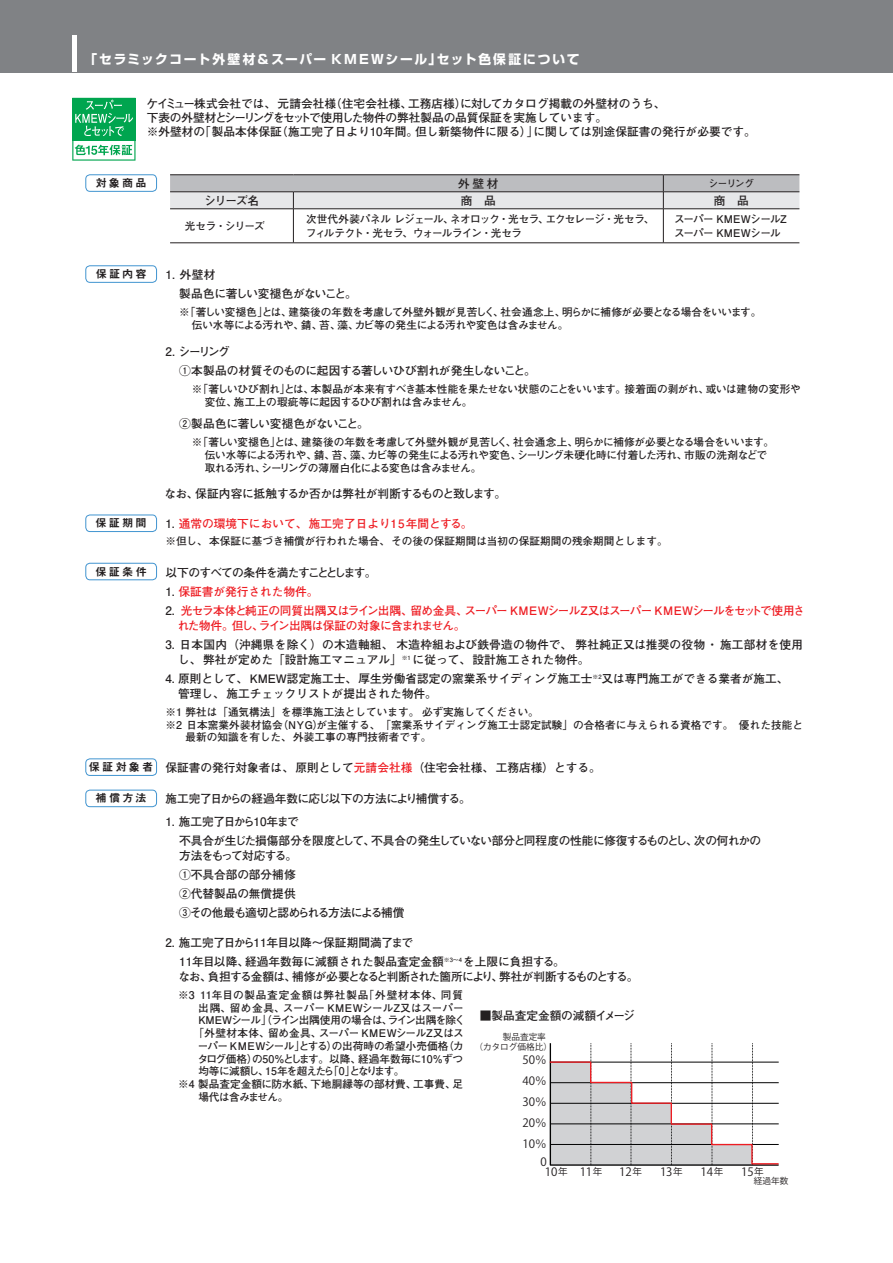
<style>
.page{position:relative;width:893px;height:1263px;background:#fff}
.page>*{position:absolute;margin:0;border:0;box-sizing:border-box;transform-origin:0 0}
.t1{font:700 12.75px "Shin Go Pro";letter-spacing:.135em;color:#fff}
.t2{font:700 11.7px "Futo Go B101 Pro";color:#231f20}
.t3{font:700 11.7px/14.9px "Futo Go B101 Pro";letter-spacing:.02em;color:#231f20}
.t4{font:700 11.7px/14.9px "Futo Go B101 Pro";letter-spacing:-.07em;color:#ee1d23}
.t5{font:700 11.7px "Futo Go B101 Pro";letter-spacing:-.04em;color:#231f20}
.t6{font:700 11.7px/14.9px "Futo Go B101 Pro";letter-spacing:-.055em;color:#231f20}
.t7{font:700 11.7px "Futo Go B101 Pro";letter-spacing:-.1em;color:#231f20}
.t8{font:700 11.7px "Futo Go B101 Pro";letter-spacing:-.02em;color:#231f20}
.t9{font:700 11.7px "Futo Go B101 Pro";color:#ee1d23}
.t10{font:700 11.7px "Futo Go B101 Pro";letter-spacing:-.03em;color:#231f20}
.t11{font:700 11.7px "Futo Go B101 Pro";letter-spacing:-.05em;color:#231f20}
.t12{font:700 11.7px "Futo Go B101 Pro";letter-spacing:-.09em;color:#231f20}
.t13{font:700 11.7px "Futo Go B101 Pro";letter-spacing:-.075em;color:#231f20}
.t14{font:11.55px/18px "Koz Go Pro";color:#231f20;text-align:right}
.t15{font:11.1px "Midashi Go Pro MB31";letter-spacing:.195em;color:#231f20}
.t16{font:700 10.65px/12.8px "Futo Go B101 Pro";color:#231f20}
.t17{font:700 10.65px/12.8px "Futo Go B101 Pro";letter-spacing:-.03em;color:#231f20}
.t18{font:700 10.65px "Futo Go B101 Pro";letter-spacing:-.045em;color:#231f20}
.t19{font:700 10.65px "Futo Go B101 Pro";letter-spacing:-.07em;color:#231f20}
.t20{font:700 10.65px "Futo Go B101 Pro";letter-spacing:-.02em;color:#231f20}
.t21{font:700 10.65px "Futo Go B101 Pro";letter-spacing:.08em;color:#231f20}
.t22{font:700 10.65px "Futo Go B101 Pro";letter-spacing:-.08em;color:#231f20}
.t23{font:700 10.65px "Futo Go B101 Pro";letter-spacing:-.05em;color:#231f20}
.t24{font:700 10.65px "Futo Go B101 Pro";letter-spacing:-.075em;color:#231f20}
.t25{font:700 9.6px "Futo Go B101 Pro";letter-spacing:-.06em;color:#231f20}
.t26{font:8.55px/10.4px "Koz Go Pro";color:#231f20}
.s1{color:#231f20}
.s2{color:#ee1d23}
.s3{font-size:9.6px}
</style>
<div class="page">
<div style="left:0;top:0;width:893px;height:72px;background:#808285"></div>
<div style="left:72px;top:35px;width:5px;height:37px;background:#fff"></div>
<svg style="left:72px;top:98px;width:64px;height:63px"></svg>
<div style="left:85px;top:174px;width:72px;height:18px;border:1px solid #4194d0;border-radius:4px"></div>
<div style="left:85px;top:265px;width:72px;height:18px;border:1px solid #4194d0;border-radius:4px"></div>
<div style="left:85px;top:514px;width:72px;height:18px;border:1px solid #4194d0;border-radius:4px"></div>
<div style="left:85px;top:563px;width:72px;height:17px;border:1px solid #4194d0;border-radius:4px"></div>
<div style="left:85px;top:758px;width:72px;height:18px;border:1px solid #4194d0;border-radius:4px"></div>
<div style="left:85px;top:790px;width:72px;height:17px;border:1px solid #4194d0;border-radius:4px"></div>
<hr style="left:170px;top:209px;width:123px;height:1px;background:#231f20">
<hr style="left:293px;top:209px;width:370px;height:1px;background:#231f20">
<hr style="left:293px;top:209px;width:1px;height:34px;background:#231f20">
<hr style="left:663px;top:209px;width:136px;height:1px;background:#231f20">
<hr style="left:170px;top:243px;width:123px;height:1px;background:#231f20">
<hr style="left:293px;top:243px;width:370px;height:1px;background:#231f20">
<hr style="left:663px;top:243px;width:136px;height:1px;background:#231f20">
<hr style="left:170px;top:174px;width:123px;height:1px;background:#231f20">
<hr style="left:293px;top:174px;width:370px;height:1px;background:#231f20">
<hr style="left:663px;top:174px;width:136px;height:1px;background:#231f20">
<svg style="left:170px;top:175px;width:629px;height:34px;background:#c6c7c9"></svg>
<hr style="left:663px;top:209px;width:1px;height:34px;background:#231f20">
<svg style="left:549px;top:1043px;width:230px;height:123px"></svg>
<p class="t1" style="left:85px;top:49px;width:497px">「セラミックコート外壁材＆スーパー KMEWシール」セット色保証について</p>
<p class="t2" style="left:146px;top:94px;width:521px">ケイミュー株式会社では、元請会社様（住宅会社様、工務店様）に対してカタログ掲載の外壁材のうち、</p>
<p class="t8" style="left:147px;top:108px;width:462px">下表の外壁材とシーリングをセットで使用した物件の弊社製品の品質保証を実施しています。</p>
<p class="t2" style="left:147px;top:122px;width:611px">※外壁材の「製品本体保証（施工完了日より10年間。但し新築物件に限る）」に関しては別途保証書の発行が必要です。</p>
<p class="t15" style="left:96px;top:174px;width:52px">対象商品</p>
<p class="t2" style="left:458px;top:174px;width:42px">外壁材</p>
<p class="t25" style="left:709px;top:176px;width:47px">シーリング</p>
<p class="t2" style="left:204px;top:191px;width:56px">シリーズ名</p>
<p class="t2" style="left:461px;top:191px;width:37px">商　品</p>
<p class="t2" style="left:714px;top:191px;width:37px">商　品</p>
<p class="t16" style="left:185px;top:218px;width:81px">光セラ・シリーズ</p>
<p class="t18" style="left:306px;top:210px;width:350px">次世代外装パネル レジェール、ネオロック・光セラ、エクセレージ・光セラ、</p>
<p class="t24" style="left:306px;top:224px;width:217px">フィルテクト・光セラ、ウォールライン・光セラ</p>
<p class="t23" style="left:674px;top:210px;width:114px">スーパー KMEWシールZ</p>
<p class="t23" style="left:674px;top:224px;width:108px">スーパー KMEWシール</p>
<p class="t15" style="left:96px;top:265px;width:52px">保証内容</p>
<p class="t2" style="left:165px;top:265px;width:51px">1. 外壁材</p>
<p class="t5" style="left:179px;top:284px;width:179px">製品色に著しい変褪色がないこと。</p>
<p class="t17" style="left:192px;top:305px;width:571px;text-indent:-13px">※｢著しい変褪色｣とは、建築後の年数を考慮して外壁外観が見苦しく、社会通念上、明らかに補修が必要となる場合をいいます。伝い水等による汚れや、錆、苔、藻、カビ等の発生による汚れや変色は含みません。</p>
<p class="t2" style="left:165px;top:342px;width:66px">2. シーリング</p>
<p class="t5" style="left:179px;top:361px;width:358px">①本製品の材質そのものに起因する著しいひび割れが発生しないこと。</p>
<p class="t16" style="left:205px;top:381px;width:598px;text-indent:-13px">※｢著しいひび割れ｣とは、本製品が本来有すべき基本性能を果たせない状態のことをいいます。接着面の剥がれ、或いは建物の変形や変位、施工上の瑕疵等に起因するひび割れは含みません。</p>
<p class="t10" style="left:179px;top:414px;width:191px">②製品色に著しい変褪色がないこと。</p>
<p class="t17" style="left:205px;top:434px;width:571px;text-indent:-13px">※｢著しい変褪色｣とは、建築後の年数を考慮して外壁外観が見苦しく、社会通念上、明らかに補修が必要となる場合をいいます。伝い水等による汚れや、錆、苔、藻、カビ等の発生による汚れや変色、シーリング未硬化時に付着した汚れ、市販の洗剤などで取れる汚れ、シーリングの薄層白化による変色は含みません。</p>
<p class="t5" style="left:165px;top:484px;width:343px">なお、保証内容に抵触するか否かは弊社が判断するものと致します。</p>
<p class="t15" style="left:96px;top:514px;width:53px">保証期間</p>
<p class="t9" style="left:165px;top:514px;width:308px"><span class="s1">1.</span> 通常の環境下において、施工完了日より１5年間とする。</p>
<p class="t16" style="left:165px;top:534px;width:504px">※但し、本保証に基づき補償が行われた場合、その後の保証期間は当初の保証期間の残余期間とします。</p>
<p class="t15" style="left:95px;top:562px;width:53px">保証条件</p>
<p class="t13" style="left:165px;top:563px;width:213px">以下のすべての条件を満たすこととします。</p>
<p class="t9" style="left:165px;top:582px;width:155px"><span class="s1">1.</span> 保証書が発行された物件。</p>
<p class="t4" style="left:178px;top:601px;width:629px;text-indent:-12px"><span class="s1">2.</span> 光セラ本体と純正の同質出隅又はライン出隅、留め金具、スーパー KMEWシールZ又はスーパー KMEWシールをセットで使用された物件。但し、ライン出隅は保証の対象に含まれません。</p>
<p class="t3" style="left:178px;top:635px;width:627px;text-indent:-13px">3. 日本国内（沖縄県を除く）の木造軸組、木造枠組および鉄骨造の物件で、弊社純正又は推奨の役物・施工部材を使用し、弊社が定めた「設計施工マニュアル」<sup>※1</sup> に従って、設計施工された物件。</p>
<p class="t2" style="left:165px;top:669px;width:625px">4. 原則として、KMEW認定施工士、厚生労働省認定の窯業系サイディング施工士<sup>※2</sup>又は専門施工ができる業者が施工、</p>
<p class="t2" style="left:178px;top:684px;width:260px">管理し、施工チェックリストが提出された物件。</p>
<p class="t16" style="left:165px;top:704px;width:375px">※1 弊社は「通気構法」を標準施工法としています。必ず実施してください。</p>
<p class="t16" style="left:186px;top:717px;width:619px;text-indent:-20px">※2 日本窯業外装材協会（NYG）が主催する、「窯業系サイディング施工士認定試験」の合格者に与えられる資格です。優れた技能と最新の知識を有した、外装工事の専門技術者です。</p>
<p class="t15" style="left:89px;top:758px;width:66px">保証対象者</p>
<p class="t2" style="left:165px;top:758px;width:437px">保証書の発行対象者は、原則として<span class="s2">元請会社様</span>（住宅会社様、工務店様）とする。</p>
<p class="t15" style="left:96px;top:789px;width:53px">補償方法</p>
<p class="t11" style="left:165px;top:789px;width:307px">施工完了日からの経過年数に応じ以下の方法により補償する。</p>
<p class="t7" style="left:165px;top:812px;width:135px">1. 施工完了日から10年まで</p>
<p class="t6" style="left:179px;top:831px;width:583px">不具合が生じた損傷部分を限度として、不具合の発生していない部分と同程度の性能に修復するものとし、次の何れかの方法をもって対応する。</p>
<p class="t2" style="left:179px;top:865px;width:118px">①不具合部の部分補修</p>
<p class="t2" style="left:179px;top:884px;width:118px">②代替製品の無償提供</p>
<p class="t12" style="left:179px;top:903px;width:227px">③その他最も適切と認められる方法による補償</p>
<p class="t10" style="left:165px;top:933px;width:249px">2. 施工完了日から11年目以降〜保証期間満了まで</p>
<p class="t2" style="left:179px;top:952px;width:387px">11年目以降、経過年数毎に減額された製品査定金額<sup>※3〜4</sup> を上限に負担する。</p>
<p class="t7" style="left:178px;top:967px;width:461px">なお、負担する金額は、補修が必要となると判断された箇所により、弊社が判断するものとする。</p>
<p class="t21" style="left:178px;top:986px;width:286px">※3 11年目の製品査定金額は弊社製品「外壁材本体、同質</p>
<p class="t16" style="left:198px;top:1000px;width:267px">出隅、留め金具、スーパー KMEWシールZ又はスーパー</p>
<p class="t19" style="left:198px;top:1012px;width:269px">KMEWシール」（ライン出隅使用の場合は、ライン出隅を除く</p>
<p class="t16" style="left:193px;top:1025px;width:272px">「外壁材本体、留め金具、スーパー KMEWシールZ又はス</p>
<p class="t16" style="left:198px;top:1038px;width:268px">ーパー KMEWシール」とする）の出荷時の希望小売価格（カ</p>
<p class="t20" style="left:197px;top:1050px;width:267px">タログ価格）の50%とします。以降、経過年数毎に10%ずつ</p>
<p class="t22" style="left:198px;top:1063px;width:208px">均等に減額し、15年を超えたら「0」となります。</p>
<p class="t16" style="left:198px;top:1076px;width:266px;text-indent:-20px">※4 製品査定金額に防水紙、下地胴縁等の部材費、工事費、足場代は含みません。</p>
<p class="t2" style="left:480px;top:1006px;width:157px">■製品査定金額の減額イメージ</p>
<p class="t26" style="left:474px;top:1031px;width:79px;text-indent:28px">製品査定率（カタログ価格比）</p>
<p class="t14" style="left:523px;top:1051px;width:26px">50％</p>
<p class="t14" style="left:523px;top:1072px;width:26px">40％</p>
<p class="t14" style="left:523px;top:1093px;width:26px">30％</p>
<p class="t14" style="left:523px;top:1114px;width:26px">20％</p>
<p class="t14" style="left:523px;top:1135px;width:26px">10％<br>0</p>
<p class="t14" style="left:545px;top:1163px;width:24px">10<span class="s3">年</span></p>
<p class="t14" style="left:580px;top:1163px;width:24px">11<span class="s3">年</span></p>
<p class="t14" style="left:619px;top:1163px;width:24px">12<span class="s3">年</span></p>
<p class="t14" style="left:660px;top:1163px;width:24px">13<span class="s3">年</span></p>
<p class="t14" style="left:700px;top:1163px;width:24px">14<span class="s3">年</span></p>
<p class="t14" style="left:741px;top:1163px;width:24px">15<span class="s3">年</span></p>
<p class="t26" style="left:754px;top:1176px;width:36px">経過年数</p>
</div>
